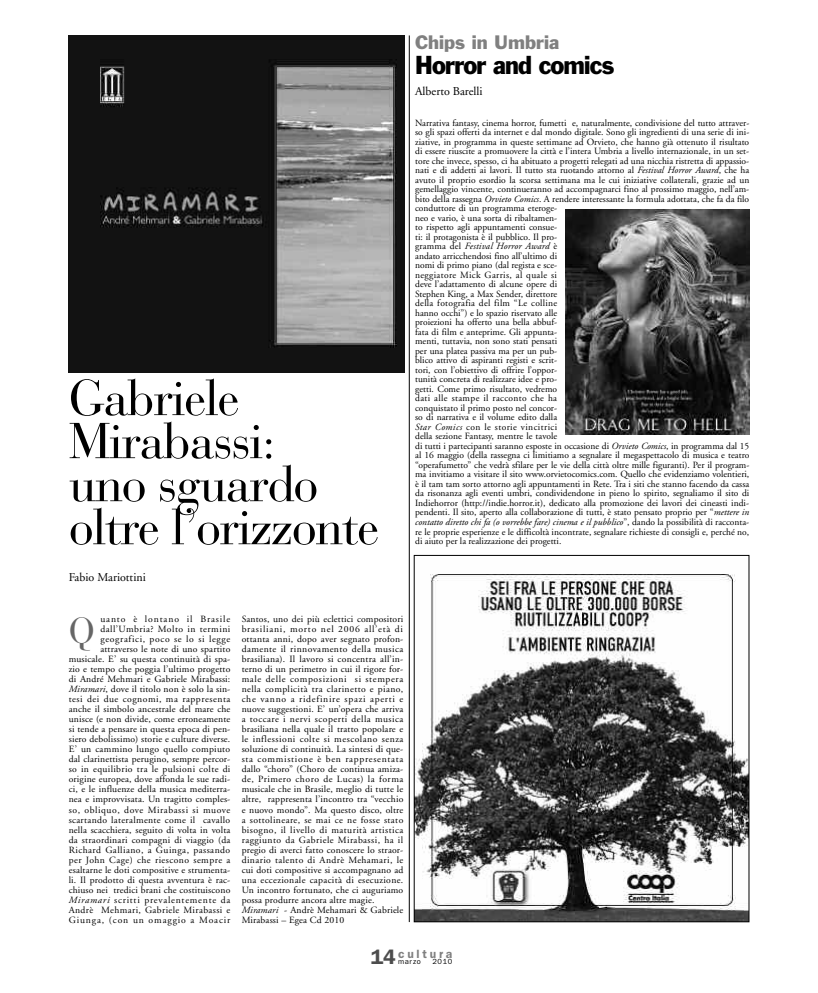
<style>
.page{position:relative;width:818px;height:993px;background:#fff}
.page>*{position:absolute;margin:0;border:0;box-sizing:border-box;transform-origin:0 0}
.t1{font:50px/43px "Bauer Bodoni";letter-spacing:-.03em;color:#000}
.t2{font:36px "Bauer Bodoni";color:#666}
.t3{font:24px "Franklin Gothic";letter-spacing:-.035em;color:#000;scale:.95 1}
.t4{font:18px "Franklin Gothic";color:#808080}
.t5{font:12px "Adobe Garamond";color:#000}
.t6{font:600 12px "Franklin Gothic";letter-spacing:.23em;color:#808080}
.t7{font:9.5px/10px "Adobe Garamond";letter-spacing:.01em;color:#000}
.t8{font:7.5px "Franklin Gothic";letter-spacing:.09em;color:#000}
.s1{font-style:italic}
.s2{font-size:21px;color:#4d4d4d}
</style>
<div class="page">
<hr style="left:409px;top:35px;width:1px;height:886px;background:#000">
<img style="left:416px;top:574px;width:331px;height:345px">
<div style="left:414px;top:555px;width:335px;height:366px;border:1px solid #000"></div>
<img style="left:69px;top:35px;width:335px;height:337px">
<img style="left:565px;top:210px;width:184px;height:225px">
<h1 class="t1" style="left:69px;top:382px;width:312px">Gabriele<br>Mirabassi:<br>uno sguardo oltre l’orizzonte</h1>
<p class="t5" style="left:69px;top:572px;width:79px">Fabio Mariottini</p>
<h3 class="t4" style="left:415px;top:35px;width:145px">Chips in Umbria</h3>
<h3 class="t3" style="left:415px;top:56px;width:211px">Horror and comics</h3>
<p class="t5" style="left:415px;top:86px;width:69px">Alberto Barelli</p>
<p class="t7" style="left:415px;top:119px;width:336px;line-height:9.5px">Narrativa fantasy, cinema horror, fumetti e, naturalmente, condivisione del tutto attraver&shy;so gli spazi offerti da internet e dal mondo digitale. Sono gli ingredienti di una serie di ini&shy;ziative, in programma in queste settimane ad Orvieto, che hanno già ottenuto il risultato di essere riuscite a promuovere la città e l’intera Umbria a livello internazionale, in un set&shy;tore che invece, spesso, ci ha abituato a progetti relegati ad una nicchia ristretta di appassio&shy;nati e di addetti ai lavori. Il tutto sta ruotando attorno al <span class="s1">Festival Horror Award</span>, che ha avuto il proprio esordio la scorsa settimana ma le cui iniziative collaterali, grazie ad un gemellaggio vincente, continueranno ad accompagnarci fino al prossimo maggio, nell’am&shy;bito della rassegna <span class="s1">Orvieto Comics</span>. A rendere interessante la formula adottata, che fa da filo conduttore di un programma eteroge-<br>neo e vario, è una sorta di ribaltamen-<br>to rispetto agli appuntamenti consue-<br>ti: il protagonista è il pubblico. Il pro-<br>gramma del <span class="s1">Festival Horror Award</span> è<br>andato arricchendosi fino all’ultimo di<br>nomi di primo piano (dal regista e sce-<br>neggiatore Mick Garris, al quale si<br>deve l’adattamento di alcune opere di<br>Stephen King, a Max Sender, direttore<br>della fotografia del film “Le colline<br>hanno occhi”) e lo spazio riservato alle<br>proiezioni ha offerto una bella abbuf-<br>fata di film e anteprime. Gli appunta-<br>menti, tuttavia, non sono stati pensati<br>per una platea passiva ma per un pub-<br>blico attivo di aspiranti registi e scrit-<br>tori, con l’obiettivo di offrire l’oppor-<br>tunità concreta di realizzare idee e pro-<br>getti. Come primo risultato, vedremo<br>dati alle stampe il racconto che ha<br>conquistato il primo posto nel concor-<br>so di narrativa e il volume edito dalla<br><span class="s1">Star Comics</span> con le storie vincitrici<br>della sezione Fantasy, mentre le tavole<br>di tutti i partecipanti saranno esposte in occasione di <span class="s1">Orvieto Comics</span>, in programma dal 15 al 16 maggio (della rassegna ci limitiamo a segnalare il megaspettacolo di musica e teatro “operafumetto” che vedrà sfilare per le vie della città oltre mille figuranti). Per il program&shy;ma invitiamo a visitare il sito www.orvietocomics.com. Quello che evidenziamo volentieri, è il tam tam sorto attorno agli appuntamenti in Rete. Tra i siti che stanno facendo da cassa da risonanza agli eventi umbri, condividendone in pieno lo spirito, segnaliamo il sito di Indiehorror (http://indie.horror.it), dedicato alla promozione dei lavori dei cineasti indi&shy;pendenti. Il sito, aperto alla collaborazione di tutti, è stato pensato proprio per “<span class="s1">mettere in contatto diretto chi fa (o vorrebbe fare) cinema e il pubblico</span>”, dando la possibilità di racconta&shy;re le proprie esperienze e le difficoltà incontrate, segnalare richieste di consigli e, perché no, di aiuto per la realizzazione dei progetti.</p>
<p class="t7" style="left:69px;top:615px;width:163px;text-align:right">uanto è lontano il Brasile dall’Umbria? Molto in termini geografici, poco se lo si legge attraverso le note di uno spartito musicale. E’ su questa continuità di spa&shy;zio e tempo che poggia l’ultimo progetto di André Mehmari e Gabriele Mirabassi:<br><span class="s1">Miramari</span>, dove il titolo non è solo la sin&shy;tesi dei due cognomi, ma rappresenta anche il simbolo ancestrale del mare che unisce (e non divide, come erroneamente si tende a pensare in questa epoca di pen&shy;siero debolissimo) storie e culture diverse.<br>E’ un cammino lungo quello compiuto dal clarinettista perugino, sempre percor&shy;so in equilibrio tra le pulsioni colte di origine europea, dove affonda le sue radi&shy;ci, e le influenze della musica mediterra&shy;nea e improvvisata. Un tragitto comples&shy;so, obliquo, dove Mirabassi si muove scartando lateralmente come il cavallo nella scacchiera, seguito di volta in volta da straordinari compagni di viaggio (da Richard Galliano, a Guinga, passando per John Cage) che riescono sempre a esaltarne le doti compositive e strumenta&shy;li. Il prodotto di questa avventura è rac&shy;chiuso nei tredici brani che costituiscono <span class="s1">Miramari</span> scritti prevalentemente da Andrè Mehmari, Gabriele Mirabassi e Giunga, (con un omaggio a Moacir</p>
<p class="t7" style="left:242px;top:615px;width:163px">Santos, uno dei più eclettici compositori brasiliani, morto nel 2006 all’età di ottanta anni, dopo aver segnato profon&shy;damente il rinnovamento della musica brasiliana). Il lavoro si concentra all’in&shy;terno di un perimetro in cui il rigore for&shy;male delle composizioni si stempera nella complicità tra clarinetto e piano, che vanno a ridefinire spazi aperti e nuove suggestioni. E’ un’opera che arriva a toccare i nervi scoperti della musica brasiliana nella quale il tratto popolare e le inflessioni colte si mescolano senza soluzione di continuità. La sintesi di que&shy;sta commistione è ben rappresentata dallo “choro” (Choro de continua amiza&shy;de, Primero choro de Lucas) la forma musicale che in Brasile, meglio di tutte le altre, rappresenta l’incontro tra “vecchio e nuovo mondo”. Ma questo disco, oltre a sottolineare, se mai ce ne fosse stato bisogno, il livello di maturità artistica raggiunto da Gabriele Mirabassi, ha il pregio di averci fatto conoscere lo straor&shy;dinario talento di Andrè Mehamari, le cui doti compositive si accompagnano ad una eccezionale capacità di esecuzione.<br>Un incontro fortunato, che ci auguriamo possa produrre ancora altre magie.<br><span class="s1">Miramari</span> - Andrè Mehamari &amp; Gabriele Mirabassi – Egea Cd 2010</p>
<p class="t6" style="left:371px;top:946px;width:83px"><span class="s2">14</span>cultura</p>
<h2 class="t2" style="left:69px;top:617px;width:27px">Q</h2>
<p class="t8" style="left:398px;top:956px;width:24px">marzo</p>
<p class="t8" style="left:432px;top:956px;width:22px">2010</p>
</div>
